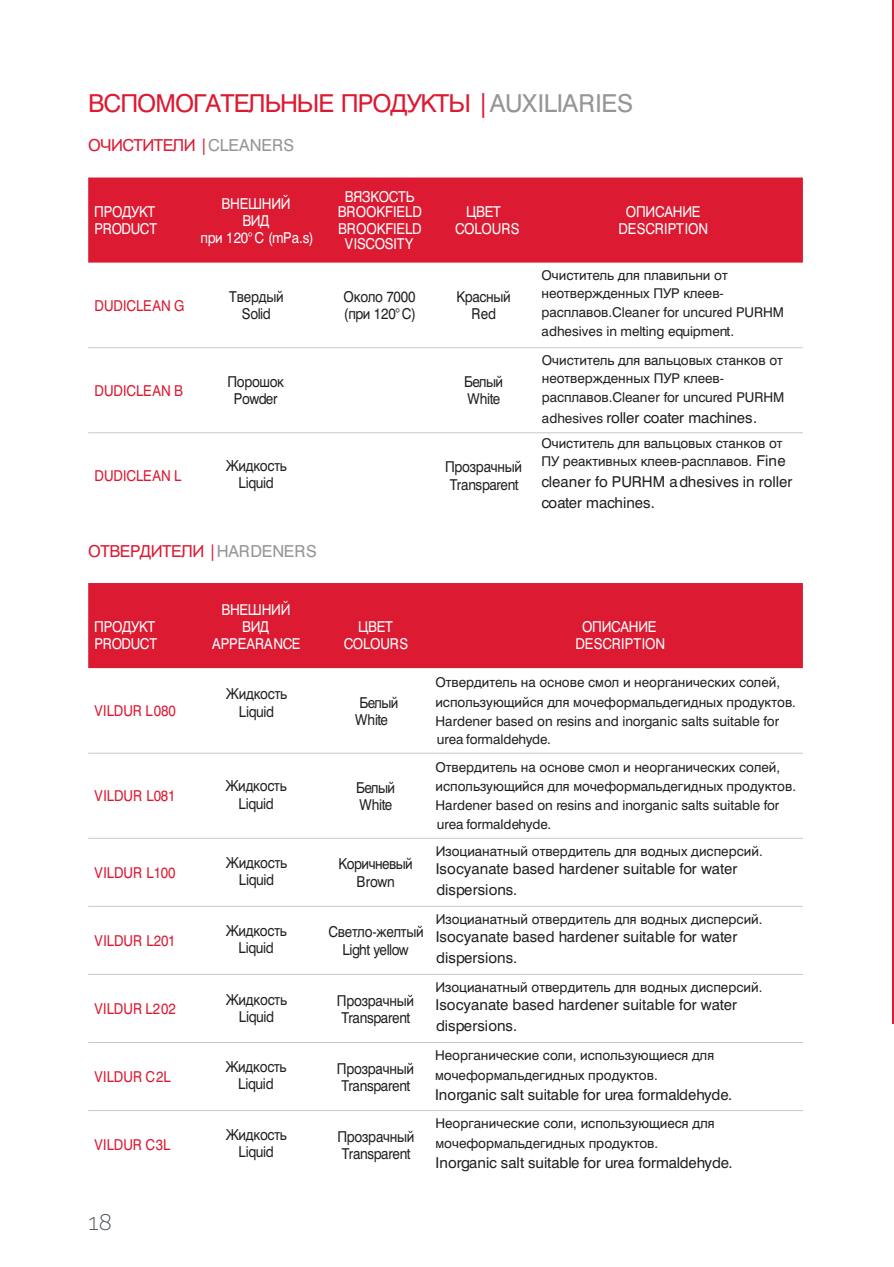
<style>
.page{position:relative;width:894px;height:1267px;background:#fff}
.page>*{position:absolute;margin:0;border:0;box-sizing:border-box;transform-origin:0 0}
.t1{font:24.75px "Swiss 721 Cyrillic BT";letter-spacing:-.04em;color:#dc1a32}
.t2{font:24px "Museo Sans 100";color:#4d545a}
.t3{font:16.5px "Swiss 721 Cyrillic BT";letter-spacing:-.03em;color:#dc1a32}
.t4{font:15px/20.7px "Swiss 721 Cyrillic BT";letter-spacing:-.02em;color:#231f20}
.t5{font:15px/17.1px "Swiss 721 Cyrillic BT";letter-spacing:-.02em;color:#231f20;text-align:center;scale:.9 1}
.t6{font:15px/17.1px "Swiss 721 Cyrillic BT";letter-spacing:-.015em;color:#fff;text-align:center;scale:.9 1}
.t7{font:15px "Swiss 721 Cyrillic BT";color:#dc1a32;scale:.9 1}
.t8{font:15px/17.1px "Swiss 721 Cyrillic BT";letter-spacing:-.04em;color:#231f20;text-align:center;scale:.9 1}
.t9{font:13.5px/19px "Swiss 721 Cyrillic BT";color:#231f20}
.s1{color:#979494}
.s2{font-size:13.5px}
.s3{font-size:15px}
</style>
<div class="page">
<hr style="left:892px;top:0;width:2px;height:1023px;background:#dc1a32">
<div style="left:88px;top:583px;width:714px;height:85px;background:#dc1a32"></div>
<hr style="left:88px;top:752px;width:128px;height:1px;background:#c7c8ca">
<hr style="left:216px;top:752px;width:106px;height:1px;background:#c7c8ca">
<hr style="left:322px;top:752px;width:106px;height:1px;background:#c7c8ca">
<hr style="left:428px;top:752px;width:374px;height:1px;background:#c7c8ca">
<hr style="left:88px;top:837px;width:128px;height:1px;background:#c7c8ca">
<hr style="left:216px;top:837px;width:106px;height:1px;background:#c7c8ca">
<hr style="left:322px;top:837px;width:106px;height:1px;background:#c7c8ca">
<hr style="left:428px;top:837px;width:374px;height:1px;background:#c7c8ca">
<hr style="left:88px;top:905px;width:128px;height:1px;background:#c7c8ca">
<hr style="left:216px;top:905px;width:106px;height:1px;background:#c7c8ca">
<hr style="left:322px;top:905px;width:106px;height:1px;background:#c7c8ca">
<hr style="left:428px;top:905px;width:374px;height:1px;background:#c7c8ca">
<hr style="left:88px;top:974px;width:128px;height:1px;background:#c7c8ca">
<hr style="left:216px;top:974px;width:106px;height:1px;background:#c7c8ca">
<hr style="left:322px;top:974px;width:106px;height:1px;background:#c7c8ca">
<hr style="left:428px;top:974px;width:374px;height:1px;background:#c7c8ca">
<hr style="left:88px;top:1042px;width:128px;height:1px;background:#c7c8ca">
<hr style="left:216px;top:1042px;width:106px;height:1px;background:#c7c8ca">
<hr style="left:322px;top:1042px;width:106px;height:1px;background:#c7c8ca">
<hr style="left:428px;top:1042px;width:374px;height:1px;background:#c7c8ca">
<hr style="left:88px;top:1110px;width:128px;height:1px;background:#c7c8ca">
<hr style="left:216px;top:1110px;width:106px;height:1px;background:#c7c8ca">
<hr style="left:322px;top:1110px;width:106px;height:1px;background:#c7c8ca">
<hr style="left:428px;top:1110px;width:374px;height:1px;background:#c7c8ca">
<div style="left:88px;top:177px;width:714px;height:85px;background:#dc1a32"></div>
<hr style="left:88px;top:347px;width:128px;height:1px;background:#c7c8ca">
<hr style="left:216px;top:347px;width:106px;height:1px;background:#c7c8ca">
<hr style="left:322px;top:347px;width:106px;height:1px;background:#c7c8ca">
<hr style="left:428px;top:347px;width:107px;height:1px;background:#c7c8ca">
<hr style="left:535px;top:347px;width:267px;height:1px;background:#c7c8ca">
<hr style="left:88px;top:432px;width:128px;height:1px;background:#c7c8ca">
<hr style="left:216px;top:432px;width:106px;height:1px;background:#c7c8ca">
<hr style="left:322px;top:432px;width:106px;height:1px;background:#c7c8ca">
<hr style="left:428px;top:432px;width:107px;height:1px;background:#c7c8ca">
<hr style="left:535px;top:432px;width:267px;height:1px;background:#c7c8ca">
<h1 class="t1" style="left:88px;top:88px;width:546px">ВСПОМОГАТЕЛЬНЫЕ ПРОДУКТЫ |<span class="s1">AUXILIARIES</span></h1>
<p class="t3" style="left:88px;top:135px;width:207px">ОЧИСТИТЕЛИ |<span class="s1">CLEANERS</span></p>
<p class="t6" style="left:94px;top:203px;width:71px;text-align:left">ПРОДУКТ<br>PRODUCT</p>
<p class="t6" style="left:201px;top:194px;width:127px">ВНЕШНИЙ<br>ВИД<br>при 120° C (mPa.s)</p>
<p class="t6" style="left:338px;top:189px;width:95px;line-height:15px">ВЯЗКОСТЬ<br>BROOKFIELD</p>
<p class="t6" style="left:338px;top:221px;width:94px;line-height:15px">BROOKFIELD<br>VISCOSITY</p>
<p class="t6" style="left:455px;top:203px;width:73px">ЦВЕТ<br>COLOURS</p>
<p class="t6" style="left:618px;top:203px;width:101px">ОПИСАНИЕ<br>DESCRIPTION</p>
<p class="t7" style="left:95px;top:296px;width:101px">DUDICLEAN G</p>
<p class="t5" style="left:229px;top:288px;width:62px">Твердый<br>Solid</p>
<p class="t5" style="left:343px;top:288px;width:82px;text-align:left">Около 7000 (при 120° C)</p>
<p class="t5" style="left:456px;top:288px;width:61px">Красный<br>Red</p>
<p class="t7" style="left:95px;top:381px;width:100px">DUDICLEAN B</p>
<p class="t5" style="left:228px;top:373px;width:64px">Порошок<br>Powder</p>
<p class="t5" style="left:464px;top:373px;width:45px;text-align:left">Белый<br>White</p>
<p class="t7" style="left:95px;top:466px;width:98px">DUDICLEAN L</p>
<p class="t5" style="left:226px;top:457px;width:69px">Жидкость<br>Liquid</p>
<p class="t5" style="left:445px;top:458px;width:87px">Прозрачный<br>Transparent</p>
<p class="t3" style="left:88px;top:540px;width:230px">ОТВЕРДИТЕЛИ | <span class="s1">HARDENERS</span></p>
<p class="t9" style="left:541px;top:266px;width:188px;line-height:17.5px">Очиститель для плавильни от неотвержденных ПУР клеев-</p>
<p class="t9" style="left:541px;top:303px;width:244px;line-height:18.6px">расплавов.Cleaner for uncured PURHM adhesives in melting equipment.</p>
<p class="t9" style="left:541px;top:351px;width:243px;line-height:17.5px">Очиститель для вальцовых станков от неотвержденных ПУР клеев-</p>
<p class="t9" style="left:541px;top:388px;width:244px">расплавов.Cleaner for uncured PURHM</p>
<p class="t4" style="left:541px;top:407px;width:217px"><span class="s2">adhesives</span> roller coater machines.</p>
<p class="t9" style="left:541px;top:434px;width:246px;line-height:17.9px">Очиститель для вальцовых станков от<br>ПУ реактивных клеев-расплавов. <span class="s3">Fine</span></p>
<p class="t4" style="left:541px;top:471px;width:252px">cleaner fo PURHM adhesives in roller coater machines.</p>
<p class="t6" style="left:94px;top:618px;width:71px;text-align:left">ПРОДУКТ<br>PRODUCT</p>
<p class="t6" style="left:221px;top:601px;width:78px">ВНЕШНИЙ<br>ВИД</p>
<p class="t6" style="left:212px;top:635px;width:100px">APPEARANCE</p>
<p class="t6" style="left:343px;top:618px;width:73px">ЦВЕТ<br>COLOURS</p>
<p class="t6" style="left:575px;top:618px;width:101px">ОПИСАНИЕ<br>DESCRIPTION</p>
<p class="t5" style="left:226px;top:685px;width:69px">Жидкость<br>Liquid</p>
<p class="t7" style="left:95px;top:701px;width:92px">VILDUR L080</p>
<p class="t5" style="left:355px;top:693px;width:50px;text-align:left">Белый<br>White</p>
<p class="t5" style="left:226px;top:777px;width:69px">Жидкость<br>Liquid</p>
<p class="t7" style="left:95px;top:786px;width:91px">VILDUR L081</p>
<p class="t5" style="left:356px;top:778px;width:45px;text-align:left">Белый<br>White</p>
<p class="t5" style="left:226px;top:853px;width:69px">Жидкость<br>Liquid</p>
<p class="t5" style="left:226px;top:921px;width:69px">Жидкость<br>Liquid</p>
<p class="t5" style="left:226px;top:990px;width:69px">Жидкость<br>Liquid</p>
<p class="t5" style="left:226px;top:1057px;width:69px">Жидкость<br>Liquid</p>
<p class="t5" style="left:226px;top:1125px;width:69px">Жидкость<br>Liquid</p>
<p class="t7" style="left:95px;top:863px;width:92px">VILDUR L100</p>
<p class="t8" style="left:338px;top:855px;width:84px">Коричневый<br>Brown</p>
<p class="t7" style="left:95px;top:931px;width:92px">VILDUR L201</p>
<p class="t5" style="left:328px;top:923px;width:107px">Светло-желтый<br>Light yellow</p>
<p class="t7" style="left:95px;top:999px;width:92px">VILDUR L202</p>
<p class="t5" style="left:337px;top:991px;width:87px">Прозрачный<br>Transparent</p>
<p class="t7" style="left:95px;top:1067px;width:86px">VILDUR C2L</p>
<p class="t5" style="left:337px;top:1059px;width:87px">Прозрачный<br>Transparent</p>
<p class="t7" style="left:94px;top:1135px;width:86px">VILDUR C3L</p>
<p class="t5" style="left:337px;top:1127px;width:87px">Прозрачный<br>Transparent</p>
<p class="t9" style="left:435px;top:672px;width:362px">Отвердитель на основе смол и неорганических солей, использующийся для мочеформальдегидных продуктов.<br>Hardener based on resins and inorganic salts suitable for urea formaldehyde.</p>
<p class="t9" style="left:435px;top:757px;width:362px">Отвердитель на основе смол и неорганических солей, использующийся для мочеформальдегидных продуктов.<br>Hardener based on resins and inorganic salts suitable for urea formaldehyde.</p>
<p class="t9" style="left:436px;top:841px;width:328px">Изоцианатный отвердитель для водных дисперсий.</p>
<p class="t4" style="left:436px;top:858px;width:303px">Isocyanate based hardener suitable for water dispersions.</p>
<p class="t9" style="left:435px;top:909px;width:328px">Изоцианатный отвердитель для водных дисперсий.</p>
<p class="t4" style="left:435px;top:926px;width:303px">Isocyanate based hardener suitable for water dispersions.</p>
<p class="t9" style="left:435px;top:977px;width:328px">Изоцианатный отвердитель для водных дисперсий.</p>
<p class="t4" style="left:435px;top:993px;width:303px">Isocyanate based hardener suitable for water dispersions.</p>
<p class="t9" style="left:435px;top:1045px;width:281px;line-height:19.6px">Неорганические соли, использующиеся для мочеформальдегидных продуктов.</p>
<p class="t4" style="left:435px;top:1084px;width:299px">Inorganic salt suitable for urea formaldehyde.</p>
<p class="t9" style="left:435px;top:1113px;width:281px;line-height:19.6px">Неорганические соли, использующиеся для мочеформальдегидных продуктов.</p>
<p class="t4" style="left:435px;top:1152px;width:299px">Inorganic salt suitable for urea formaldehyde.</p>
<h2 class="t2" style="left:88px;top:1208px;width:25px">18</h2>
</div>
